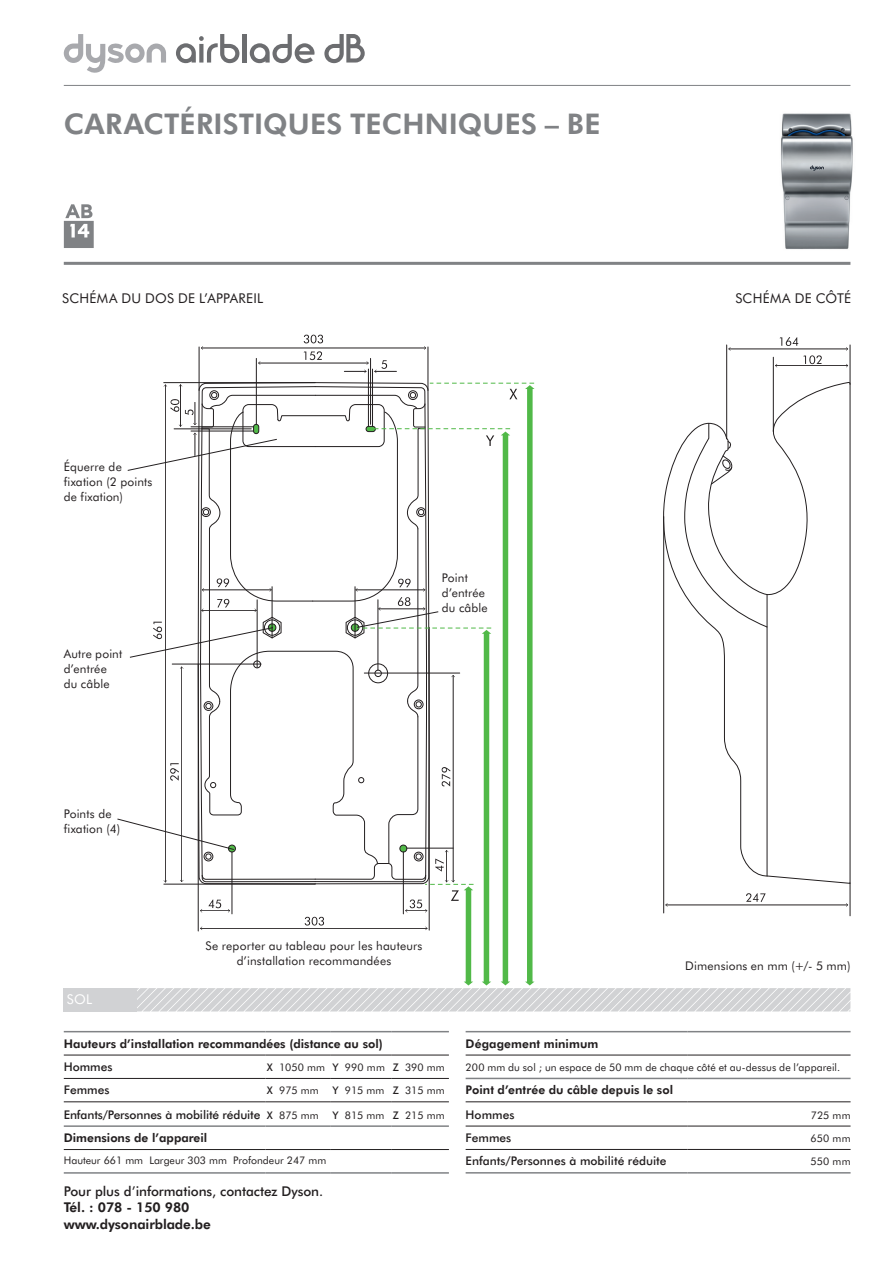
<style>
.page{position:relative;width:893px;height:1263px;background:#fff}
.page>*{position:absolute;margin:0;border:0;box-sizing:border-box;transform-origin:0 0}
.t1{font:800 28.5px "Futura BT";letter-spacing:.005em;color:#808285}
.t2{font:500 13.5px "Futura BT";letter-spacing:-.005em;color:#231f20}
.t3{font:13.5px "Futura BT";letter-spacing:.02em;color:#231f20}
.t4{font:800 13.5px/16.5px "Futura BT";letter-spacing:-.005em;color:#231f20}
.t5{font:13.5px "Futura BT";color:#fff}
.t6{font:12px/15px "Futura BT";letter-spacing:.015em;color:#231f20}
.t7{font:800 12px "Futura BT";color:#231f20}
.t8{font:500 12px "Futura BT";color:#231f20}
.t9{font:10.5px "Futura BT";letter-spacing:.005em;color:#231f20}
.s1{font-weight:500}
</style>
<div class="page">
<hr style="left:164px;top:382px;width:151px;height:1px;background:#231f20">
<hr style="left:199px;top:347px;width:1px;height:43px;background:#231f20">
<hr style="left:256px;top:358px;width:1px;height:66px;background:#231f20">
<hr style="left:370px;top:358px;width:1px;height:66px;background:#231f20">
<hr style="left:368px;top:369px;width:1px;height:57px;background:#231f20">
<hr style="left:372px;top:369px;width:1px;height:57px;background:#231f20">
<hr style="left:428px;top:347px;width:1px;height:43px;background:#231f20">
<hr style="left:201px;top:348px;width:225px;height:1px;background:#231f20">
<hr style="left:259px;top:363px;width:109px;height:1px;background:#231f20">
<svg style="left:304px;top:351px;width:18px;height:9px"></svg>
<svg style="left:304px;top:335px;width:19px;height:8px"></svg>
<svg style="left:344px;top:360px;width:52px;height:13px"></svg>
<div style="left:64px;top:988px;width:73px;height:23px;background:#d1d2d4"></div>
<hr style="left:64px;top:262px;width:786px;height:3px;background:#808285">
<hr style="left:64px;top:85px;width:786px;height:1px;background:#808285">
<img style="left:781px;top:113px;width:72px;height:136px">
<hr style="left:64px;top:1055px;width:201px;height:1px;background:#231f20">
<hr style="left:265px;top:1055px;width:66px;height:1px;background:#231f20">
<hr style="left:331px;top:1055px;width:60px;height:1px;background:#231f20">
<hr style="left:391px;top:1055px;width:58px;height:1px;background:#231f20">
<hr style="left:64px;top:1078px;width:201px;height:1px;background:#231f20">
<hr style="left:265px;top:1078px;width:66px;height:1px;background:#231f20">
<hr style="left:331px;top:1078px;width:60px;height:1px;background:#231f20">
<hr style="left:391px;top:1078px;width:58px;height:1px;background:#231f20">
<hr style="left:64px;top:1101px;width:201px;height:1px;background:#231f20">
<hr style="left:265px;top:1101px;width:66px;height:1px;background:#231f20">
<hr style="left:331px;top:1101px;width:60px;height:1px;background:#231f20">
<hr style="left:391px;top:1101px;width:58px;height:1px;background:#231f20">
<hr style="left:64px;top:1031px;width:201px;height:1px;background:#808285">
<hr style="left:265px;top:1031px;width:66px;height:1px;background:#808285">
<hr style="left:331px;top:1031px;width:60px;height:1px;background:#808285">
<hr style="left:391px;top:1031px;width:58px;height:1px;background:#808285">
<hr style="left:64px;top:1125px;width:201px;height:2px;background:#808285">
<hr style="left:265px;top:1125px;width:66px;height:2px;background:#808285">
<hr style="left:331px;top:1125px;width:60px;height:2px;background:#808285">
<hr style="left:391px;top:1125px;width:58px;height:2px;background:#808285">
<hr style="left:64px;top:1172px;width:201px;height:2px;background:#808285">
<hr style="left:265px;top:1172px;width:66px;height:2px;background:#808285">
<hr style="left:331px;top:1172px;width:60px;height:2px;background:#808285">
<hr style="left:391px;top:1172px;width:58px;height:2px;background:#808285">
<hr style="left:64px;top:1149px;width:201px;height:1px;background:#231f20">
<hr style="left:265px;top:1149px;width:66px;height:1px;background:#231f20">
<hr style="left:331px;top:1149px;width:60px;height:1px;background:#231f20">
<hr style="left:391px;top:1149px;width:58px;height:1px;background:#231f20">
<hr style="left:466px;top:1055px;width:221px;height:1px;background:#231f20">
<hr style="left:687px;top:1055px;width:164px;height:1px;background:#231f20">
<hr style="left:466px;top:1031px;width:221px;height:1px;background:#808285">
<hr style="left:687px;top:1031px;width:164px;height:1px;background:#808285">
<hr style="left:466px;top:1078px;width:221px;height:1px;background:#808285">
<hr style="left:687px;top:1078px;width:164px;height:1px;background:#808285">
<hr style="left:466px;top:1172px;width:221px;height:1px;background:#808285">
<hr style="left:466px;top:1149px;width:221px;height:1px;background:#231f20">
<hr style="left:466px;top:1101px;width:221px;height:1px;background:#231f20">
<hr style="left:687px;top:1101px;width:164px;height:1px;background:#231f20">
<hr style="left:466px;top:1126px;width:221px;height:1px;background:#231f20">
<hr style="left:687px;top:1126px;width:164px;height:1px;background:#231f20">
<hr style="left:687px;top:1149px;width:164px;height:1px;background:#231f20">
<hr style="left:687px;top:1172px;width:164px;height:1px;background:#808285">
<hr style="left:850px;top:345px;width:1px;height:39px;background:#231f20">
<hr style="left:726px;top:345px;width:1px;height:94px;background:#231f20">
<hr style="left:729px;top:349px;width:119px;height:1px;background:#231f20">
<svg style="left:780px;top:337px;width:18px;height:9px"></svg>
<hr style="left:850px;top:883px;width:1px;height:33px;background:#231f20">
<svg style="left:117px;top:383px;width:733px;height:628px"></svg>
<hr style="left:773px;top:357px;width:1px;height:75px;background:#231f20">
<hr style="left:775px;top:365px;width:73px;height:1px;background:#231f20">
<svg style="left:803px;top:355px;width:19px;height:9px"></svg>
<svg style="left:64px;top:204px;width:30px;height:44px"></svg>
<svg style="left:64px;top:34px;width:102px;height:39px"></svg>
<svg style="left:176px;top:34px;width:63px;height:29px"></svg>
<div style="left:242px;top:34px;width:5px;height:29px;background:#6c6d70"></div>
<svg style="left:250px;top:34px;width:65px;height:29px"></svg>
<svg style="left:324px;top:34px;width:41px;height:29px"></svg>
<p class="t1" style="left:64px;top:104px;width:538px">CARACTÉRISTIQUES TECHNIQUES – BE</p>
<p class="t3" style="left:62px;top:289px;width:203px">SCHÉMA DU DOS DE L’APPAREIL</p>
<p class="t3" style="left:735px;top:289px;width:117px">SCHÉMA DE CÔTÉ</p>
<p class="t6" style="left:64px;top:459px;width:90px">Équerre de fixation (2 points de fixation)</p>
<p class="t6" style="left:64px;top:646px;width:60px">Autre point d’entrée du câble</p>
<p class="t6" style="left:64px;top:806px;width:58px">Points de fixation (4)</p>
<p class="t5" style="left:67px;top:990px;width:27px">SOL</p>
<p class="t6" style="left:442px;top:570px;width:47px">Point d’entrée du câble</p>
<p class="t6" style="left:206px;top:937px;width:218px;text-align:center">Se reporter au tableau pour les hauteurs d’installation recommandées</p>
<p class="t6" style="left:685px;top:958px;width:167px">Dimensions en mm (+/- 5 mm)</p>
<p class="t7" style="left:64px;top:1035px;width:321px">Hauteurs d’installation recommandées (distance au sol)</p>
<p class="t8" style="left:64px;top:1059px;width:50px">Hommes</p>
<p class="t9" style="left:267px;top:1060px;width:60px"><span class="s1">X</span> 1050 mm</p>
<p class="t9" style="left:332px;top:1060px;width:54px"><span class="s1">Y</span> 990 mm</p>
<p class="t9" style="left:393px;top:1060px;width:53px"><span class="s1">Z</span> 390 mm</p>
<p class="t8" style="left:64px;top:1082px;width:47px">Femmes</p>
<p class="t9" style="left:267px;top:1083px;width:54px"><span class="s1">X</span> 975 mm</p>
<p class="t9" style="left:332px;top:1083px;width:54px"><span class="s1">Y</span> 915 mm</p>
<p class="t9" style="left:393px;top:1083px;width:53px"><span class="s1">Z</span> 315 mm</p>
<p class="t8" style="left:64px;top:1107px;width:198px">Enfants/Personnes à mobilité réduite</p>
<p class="t9" style="left:267px;top:1108px;width:54px"><span class="s1">X</span> 875 mm</p>
<p class="t9" style="left:332px;top:1108px;width:54px"><span class="s1">Y</span> 815 mm</p>
<p class="t9" style="left:393px;top:1108px;width:53px"><span class="s1">Z</span> 215 mm</p>
<p class="t7" style="left:64px;top:1129px;width:145px">Dimensions de l’appareil</p>
<p class="t9" style="left:64px;top:1154px;width:264px">Hauteur 661 mm Largeur 303 mm Profondeur 247 mm</p>
<p class="t2" style="left:64px;top:1182px;width:261px">Pour plus d’informations, contactez Dyson.</p>
<p class="t4" style="left:64px;top:1199px;width:149px">Tél. : 078 - 150 980 www.dysonairblade.be</p>
<p class="t7" style="left:466px;top:1035px;width:134px">Dégagement minimum</p>
<p class="t9" style="left:466px;top:1060px;width:376px">200 mm du sol ; un espace de 50 mm de chaque côté et au-dessus de l’appareil.</p>
<p class="t7" style="left:466px;top:1082px;width:209px">Point d’entrée du câble depuis le sol</p>
<p class="t8" style="left:466px;top:1107px;width:50px">Hommes</p>
<p class="t9" style="left:811px;top:1108px;width:41px">725 mm</p>
<p class="t8" style="left:466px;top:1130px;width:47px">Femmes</p>
<p class="t9" style="left:811px;top:1131px;width:41px">650 mm</p>
<p class="t8" style="left:466px;top:1153px;width:202px">Enfants/Personnes à mobilité réduite</p>
<p class="t9" style="left:811px;top:1155px;width:41px">550 mm</p>
</div>
